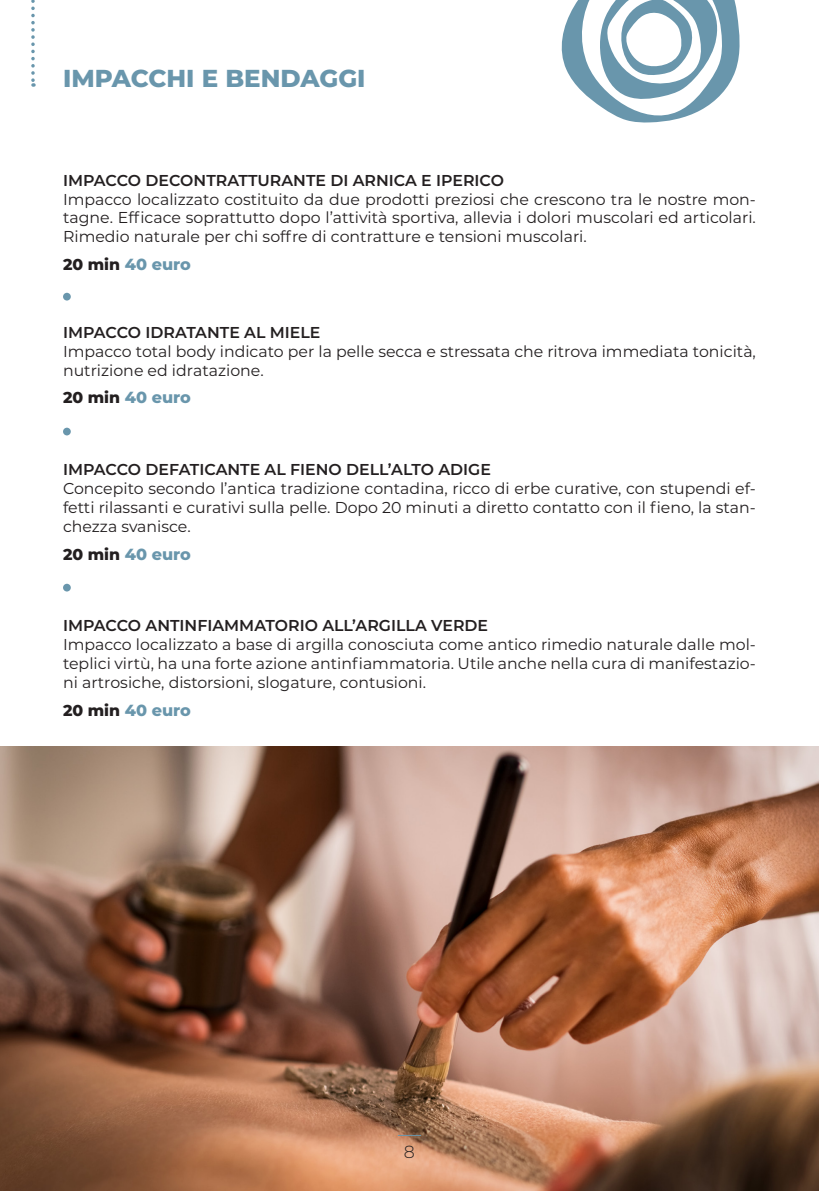
<style>
.page{position:relative;width:819px;height:1191px;background:#fff}
.page>*{position:absolute;margin:0;border:0;box-sizing:border-box;transform-origin:0 0}
.t1{font:800 24.5px "Montserrat";color:#6996ac}
.t2{font:300 17.5px "Montserrat Alternates";color:#231f20}
.t3{font:800 16.1px "Montserrat";color:#6996ac}
.t4{font:15.75px/18.9px "Montserrat";color:#231f20;text-align:justify}
.t5{font:600 15.75px "Montserrat";color:#231f20}
.s1{font-size:15.75px;color:#231f20}
</style>
<div class="page">
<svg style="left:31px;top:0;width:4px;height:87px"></svg>
<div style="left:63px;top:293px;width:8px;height:7px;background:#6996ac;border-radius:50%"></div>
<div style="left:63px;top:428px;width:8px;height:7px;background:#6996ac;border-radius:50%"></div>
<div style="left:63px;top:584px;width:8px;height:7px;background:#6996ac;border-radius:50%"></div>
<img style="left:0;top:746px;width:819px;height:445px">
<svg style="left:561px;top:0;width:179px;height:123px"></svg>
<svg style="left:398px;top:1135px;width:23px;height:1px"></svg>
<p class="t1" style="left:63px;top:60px;width:304px">IMPACCHI E BENDAGGI</p>
<p class="t5" style="left:63px;top:169px;width:442px">IMPACCO DECONTRATTURANTE DI ARNICA E IPERICO</p>
<p class="t4" style="left:63px;top:189px;width:694px">Impacco localizzato costituito da due prodotti preziosi che crescono tra le nostre mon&shy;tagne. Efficace soprattutto dopo l’attività sportiva, allevia i dolori muscolari ed articolari.<br>Rimedio naturale per chi soffre di contratture e tensioni muscolari.</p>
<p class="t3" style="left:63px;top:253px;width:129px"><span class="s1">20 min</span> 40 euro</p>
<p class="t5" style="left:63px;top:321px;width:259px">IMPACCO IDRATANTE AL MIELE</p>
<p class="t4" style="left:63px;top:341px;width:694px">Impacco total body indicato per la pelle secca e stressata che ritrova immediata tonicità, nutrizione ed idratazione.</p>
<p class="t3" style="left:63px;top:386px;width:129px"><span class="s1">20 min</span> 40 euro</p>
<p class="t5" style="left:63px;top:458px;width:429px">IMPACCO DEFATICANTE AL FIENO DELL’ALTO ADIGE</p>
<p class="t4" style="left:63px;top:478px;width:694px">Concepito secondo l’antica tradizione contadina, ricco di erbe curative, con stupendi ef&shy;fetti rilassanti e curativi sulla pelle. Dopo 20 minuti a diretto contatto con il fieno, la stan&shy;chezza svanisce.</p>
<p class="t3" style="left:63px;top:542px;width:129px"><span class="s1">20 min</span> 40 euro</p>
<p class="t5" style="left:63px;top:614px;width:426px">IMPACCO ANTINFIAMMATORIO ALL’ARGILLA VERDE</p>
<p class="t4" style="left:63px;top:634px;width:694px">Impacco localizzato a base di argilla conosciuta come antico rimedio naturale dalle mol&shy;teplici virtù, ha una forte azione antinfiammatoria. Utile anche nella cura di manifestazio&shy;ni artrosiche, distorsioni, slogature, contusioni.</p>
<p class="t3" style="left:63px;top:698px;width:129px"><span class="s1">20 min</span> 40 euro</p>
<p class="t2" style="left:404px;top:1140px;width:13px">8</p>
</div>
